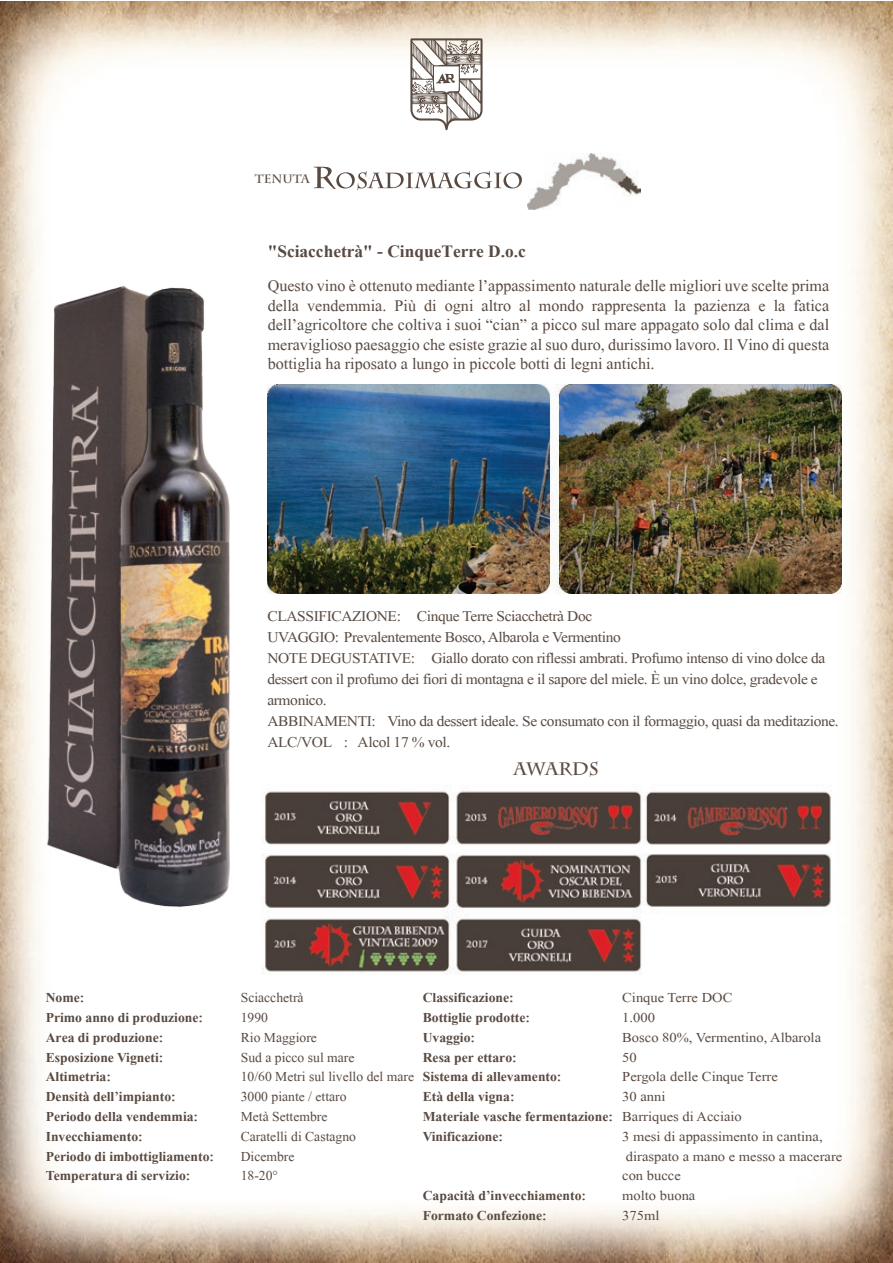
<style>
.page{position:relative;width:893px;height:1263px;background:#fff}
.page>*{position:absolute;margin:0;border:0;box-sizing:border-box;transform-origin:0 0}
.t1{font:700 21px "Shonar Bangla";color:#594a41}
.t2{font:19.5px/19.5px "Shonar Bangla";color:#594a41;text-align:justify}
.t3{font:18px/21px "Shonar Bangla";letter-spacing:-.02em;color:#594a41;scale:1.04 1}
.t4{font:700 18px "Charlemagne Std";color:#5d4c41}
.t5{font:700 16.5px/19.8px "Shonar Bangla";color:#594a41}
.t6{font:16.5px/19.8px "Shonar Bangla";color:#594a41;scale:1.07 1}
.t7{font:16.5px/19.8px "Shonar Bangla";color:#594a41}
.t8{font:700 12px "Charlemagne Std";color:#594a41}
</style>
<div class="page">
<img style="left:1px;top:1px;width:892px;height:1262px">
<svg style="left:410px;top:38px;width:73px;height:92px"></svg>
<img style="left:261px;top:785px;width:575px;height:191px">
<svg style="left:314px;top:167px;width:208px;height:23px"></svg>
<img style="left:527px;top:154px;width:114px;height:55px">
<img style="left:404px;top:384px;width:437px;height:209px">
<img style="left:0;top:225px;width:404px;height:705px">
<p class="t8" style="left:255px;top:172px;width:56px">TENUTA</p>
<p class="t1" style="left:268px;top:239px;width:260px">"Sciacchetrà" - CinqueTerre D.o.c</p>
<p class="t2" style="left:268px;top:278px;width:563px">Questo vino è ottenuto mediante l’appassimento naturale delle migliori uve scelte prima della vendemmia. Più di ogni altro al mondo rappresenta la pazienza e la fatica dell’agricoltore che coltiva i suoi “cian” a picco sul mare appagato solo dal clima e dal meraviglioso paesaggio che esiste grazie al suo duro, durissimo lavoro. Il Vino di questa bottiglia ha riposato a lungo in piccole botti di legni antichi.</p>
<p class="t3" style="left:267px;top:607px;width:551px">CLASSIFICAZIONE: Cinque Terre Sciacchetrà Doc<br>UVAGGIO: Prevalentemente Bosco, Albarola e Vermentino<br>NOTE DEGUSTATIVE: Giallo dorato con riflessi ambrati. Profumo intenso di vino dolce da dessert con il profumo dei fiori di montagna e il sapore del miele. È un vino dolce, gradevole e armonico.<br>ABBINAMENTI: Vino da dessert ideale. Se consumato con il formaggio, quasi da meditazione.<br>ALC/VOL : Alcol 17 % vol.</p>
<p class="t4" style="left:514px;top:759px;width:86px">AWARDS</p>
<p class="t5" style="left:46px;top:989px;width:170px">Nome:<br>Primo anno di produzione:<br>Area di produzione:<br>Esposizione Vigneti:<br>Altimetria:<br>Densità dell’impianto:<br>Periodo della vendemmia:<br>Invecchiamento:<br>Periodo di imbottigliamento:<br>Temperatura di servizio:</p>
<p class="t7" style="left:241px;top:989px;width:175px">Sciacchetrà<br>1990<br>Rio Maggiore<br>Sud a picco sul mare<br>10/60 Metri sul livello del mare<br>3000 piante / ettaro<br>Metà Settembre<br>Caratelli di Castagno<br>Dicembre<br>18-20°</p>
<p class="t5" style="left:423px;top:989px;width:192px">Classificazione:<br>Bottiglie prodotte:<br>Uvaggio:<br>Resa per ettaro:<br>Sistema di allevamento:<br>Età della vigna:<br>Materiale vasche fermentazione:<br>Vinificazione:</p>
<p class="t5" style="left:423px;top:1187px;width:165px">Capacità d’invecchiamento:<br>Formato Confezione:</p>
<p class="t6" style="left:622px;top:989px;width:207px">Cinque Terre DOC<br>1.000<br>Bosco 80%, Vermentino, Albarola<br>50<br>Pergola delle Cinque Terre<br>30 anni<br>Barriques di Acciaio<br>3 mesi di appassimento in cantina, diraspato a mano e messo a macerare con bucce<br>molto buona<br>375ml</p>
</div>
